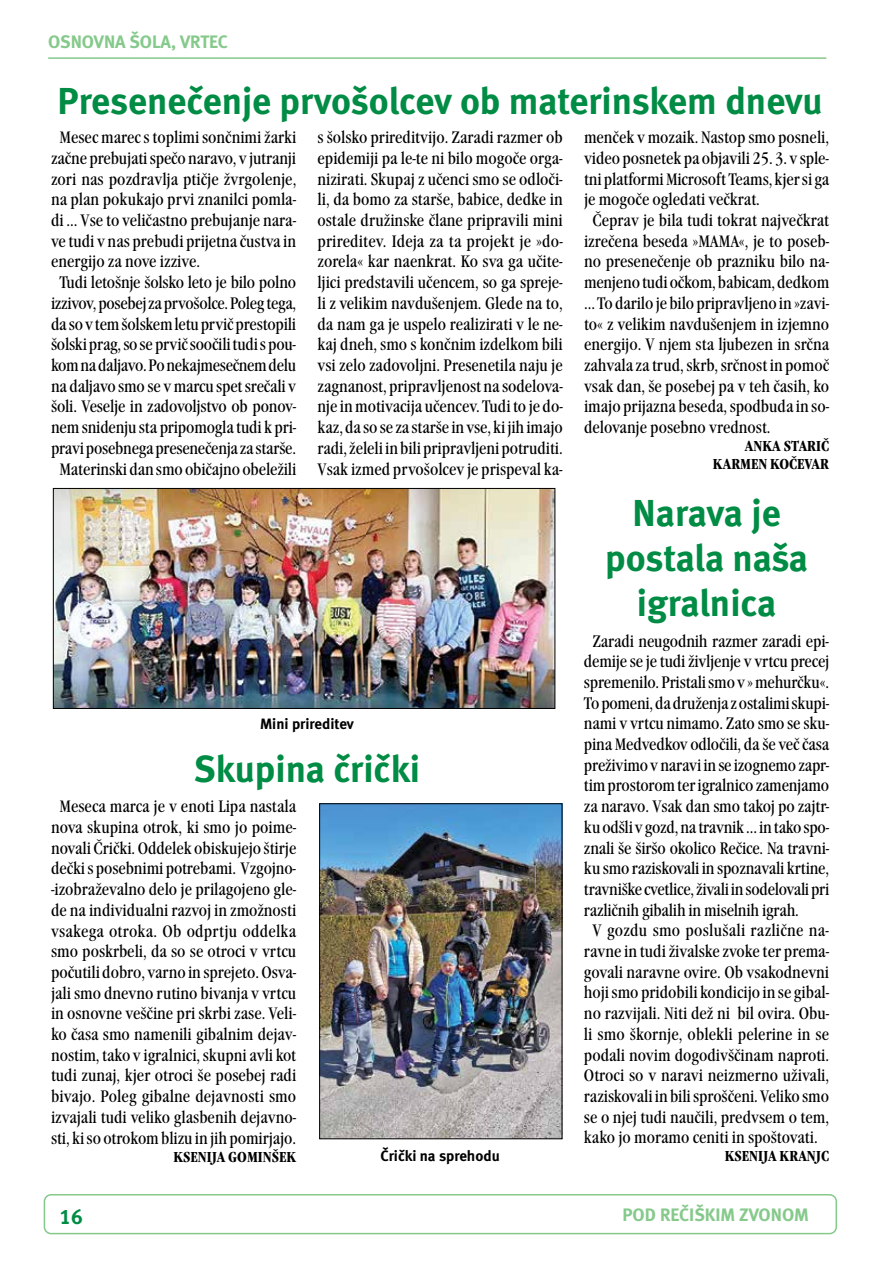
<style>
.page{position:relative;width:893px;height:1263px;background:#fff}
.page>*{position:absolute;margin:0;border:0;box-sizing:border-box;transform-origin:0 0}
.t1{font:37.5px/45px "BSH Meta Bold CELF";color:#008c44;text-align:center}
.t2{font:21px "BSH Meta Bold CELF";color:#008c44}
.t3{font:18px "BSH Meta Bold CELF";color:#85c98b}
.t4{font:condensed 17.25px/20.7px "Garamond Itc TEE";letter-spacing:-.005em;color:#000;text-align:justify}
.t5{font:condensed 17.25px "Garamond Itc TEE";letter-spacing:.015em;color:#000}
.t6{font:700 condensed 15px/18px "Garamond Itc TEE";color:#000;text-align:right}
.t7{font:15px "BSH Meta Bold CELF";color:#000}
</style>
<div class="page">
<div style="left:44px;top:1194px;width:793px;height:40px;border:2px solid #85c98b;border-radius:7px"></div>
<hr style="left:48px;top:57px;width:778px;height:2px;background:#85c98b">
<img style="left:55px;top:490px;width:498px;height:217px">
<div style="left:53px;top:488px;width:502px;height:221px;border:1px solid #000"></div>
<img style="left:321px;top:805px;width:239px;height:332px">
<div style="left:319px;top:803px;width:243px;height:336px;border:1px solid #000"></div>
<p class="t3" style="left:48px;top:30px;width:181px">OSNOVNA ŠOLA, VRTEC</p>
<h1 class="t1" style="left:58px;top:79px;width:766px">Presenečenje prvošolcev ob materinskem dnevu</h1>
<p class="t4" style="left:60px;top:127px;width:238px">Mesec marec s toplimi sončnimi žarki</p>
<p class="t4" style="left:51px;top:148px;width:247px">začne prebujati spečo naravo, v jutranji</p>
<p class="t4" style="left:51px;top:169px;width:247px">zori nas pozdravlja ptičje žvrgolenje,</p>
<p class="t4" style="left:51px;top:189px;width:247px">na plan pokukajo prvi znanilci pomla-</p>
<p class="t4" style="left:51px;top:210px;width:247px">di … Vse to veličastno prebujanje nara-</p>
<p class="t4" style="left:51px;top:231px;width:247px">ve tudi v nas prebudi prijetna čustva in</p>
<p class="t4" style="left:51px;top:252px;width:151px">energijo za nove izzive.</p>
<p class="t4" style="left:60px;top:272px;width:238px">Tudi letošnje šolsko leto je bilo polno</p>
<p class="t4" style="left:51px;top:293px;width:247px">izzivov, posebej za prvošolce. Poleg tega,</p>
<p class="t4" style="left:51px;top:314px;width:247px">da so v tem šolskem letu prvič prestopili</p>
<p class="t4" style="left:51px;top:334px;width:247px">šolski prag, so se prvič soočili tudi s pou-</p>
<p class="t4" style="left:51px;top:355px;width:247px">kom na daljavo. Po nekajmesečnem delu</p>
<p class="t4" style="left:51px;top:376px;width:247px">na daljavo smo se v marcu spet srečali v</p>
<p class="t4" style="left:51px;top:396px;width:247px">šoli. Veselje in zadovoljstvo ob ponov-</p>
<p class="t4" style="left:51px;top:417px;width:247px">nem snidenju sta pripomogla tudi k pri-</p>
<p class="t4" style="left:51px;top:438px;width:247px">pravi posebnega presenečenja za starše.</p>
<p class="t4" style="left:60px;top:459px;width:238px">Materinski dan smo običajno obeležili</p>
<p class="t4" style="left:317px;top:127px;width:247px">s šolsko prireditvijo. Zaradi razmer ob epidemiji pa le-te ni bilo mogoče orga&shy;nizirati. Skupaj z učenci smo se odloči&shy;li, da bomo za starše, babice, dedke in ostale družinske člane pripravili mini prireditev. Ideja za ta projekt je »do&shy;zorela« kar naenkrat. Ko sva ga učite&shy;ljici predstavili učencem, so ga spreje&shy;li z velikim navdušenjem. Glede na to, da nam ga je uspelo realizirati v le ne&shy;kaj dneh, smo s končnim izdelkom bili vsi zelo zadovoljni. Presenetila naju je zagnanost, pripravljenost na sodelova&shy;nje in motivacija učencev. Tudi to je do&shy;kaz, da so se za starše in vse, ki jih imajo radi, želeli in bili pripravljeni potruditi.<br>Vsak izmed prvošolcev je prispeval ka-</p>
<p class="t4" style="left:584px;top:127px;width:247px">menček v mozaik. Nastop smo posneli,</p>
<p class="t4" style="left:584px;top:148px;width:247px">video posnetek pa objavili 25. 3. v sple-</p>
<p class="t4" style="left:584px;top:169px;width:247px">tni platformi Microsoft Teams, kjer si ga</p>
<p class="t4" style="left:584px;top:189px;width:177px">je mogoče ogledati večkrat.</p>
<p class="t4" style="left:592px;top:210px;width:238px">Čeprav je bila tudi tokrat največkrat</p>
<p class="t4" style="left:584px;top:231px;width:247px">izrečena beseda »MAMA«, je to poseb-</p>
<p class="t4" style="left:584px;top:252px;width:247px">no presenečenje ob prazniku bilo na-</p>
<p class="t4" style="left:584px;top:272px;width:247px">menjeno tudi očkom, babicam, dedkom</p>
<p class="t4" style="left:584px;top:293px;width:247px">… To darilo je bilo pripravljeno in »zavi-</p>
<p class="t4" style="left:584px;top:314px;width:247px">to« z velikim navdušenjem in izjemno</p>
<p class="t4" style="left:584px;top:334px;width:247px">energijo. V njem sta ljubezen in srčna</p>
<p class="t4" style="left:584px;top:355px;width:247px">zahvala za trud, skrb, srčnost in pomoč</p>
<p class="t4" style="left:584px;top:376px;width:247px">vsak dan, še posebej pa v teh časih, ko</p>
<p class="t4" style="left:584px;top:396px;width:247px">imajo prijazna beseda, spodbuda in so-</p>
<p class="t4" style="left:584px;top:417px;width:188px">delovanje posebno vrednost.</p>
<p class="t6" style="left:713px;top:437px;width:118px">ANKA STARIČ<br>KARMEN KOČEVAR</p>
<p class="t7" style="left:260px;top:714px;width:95px">Mini prireditev</p>
<h1 class="t1" style="left:194px;top:746px;width:228px">Skupina črički</h1>
<p class="t4" style="left:51px;top:796px;width:247px;text-align:center">Meseca marca je v enoti Lipa nastala nova skupina otrok, ki smo jo poime&shy;novali Črički. Oddelek obiskujejo štirje dečki s posebnimi potrebami. Vzgojno--izobraževalno delo je prilagojeno gle&shy;de na individualni razvoj in zmožnosti vsakega otroka. Ob odprtju oddelka smo poskrbeli, da so se otroci v vrtcu počutili dobro, varno in sprejeto. Osva&shy;jali smo dnevno rutino bivanja v vrtcu in osnovne veščine pri skrbi zase. Veli&shy;ko časa smo namenili gibalnim dejav&shy;nostim, tako v igralnici, skupni avli kot tudi zunaj, kjer otroci še posebej radi bivajo. Poleg gibalne dejavnosti smo izvajali tudi veliko glasbenih dejavno&shy;sti, ki so otrokom blizu in jih pomirjajo.</p>
<p class="t6" style="left:173px;top:1148px;width:124px">KSENIJA GOMINŠEK</p>
<p class="t7" style="left:380px;top:1146px;width:121px">Črički na sprehodu</p>
<h1 class="t1" style="left:605px;top:491px;width:205px">Narava je postala naša igralnica</h1>
<p class="t4" style="left:592px;top:631px;width:238px">Zaradi neugodnih razmer zaradi epi-</p>
<p class="t4" style="left:584px;top:651px;width:247px">demije se je tudi življenje v vrtcu precej</p>
<p class="t4" style="left:584px;top:672px;width:247px">spremenilo. Pristali smo v » mehurčku«.</p>
<p class="t4" style="left:584px;top:693px;width:247px">To pomeni, da druženja z ostalimi skupi-</p>
<p class="t4" style="left:584px;top:713px;width:247px">nami v vrtcu nimamo. Zato smo se sku-</p>
<p class="t4" style="left:584px;top:734px;width:247px">pina Medvedkov odločili, da še več časa</p>
<p class="t4" style="left:584px;top:755px;width:247px">preživimo v naravi in se izognemo zapr-</p>
<p class="t4" style="left:584px;top:775px;width:247px">tim prostorom ter igralnico zamenjamo</p>
<p class="t4" style="left:584px;top:796px;width:247px">za naravo. Vsak dan smo takoj po zajtr-</p>
<p class="t4" style="left:584px;top:817px;width:247px">ku odšli v gozd, na travnik … in tako spo-</p>
<p class="t4" style="left:584px;top:838px;width:247px">znali še širšo okolico Rečice. Na travni-</p>
<p class="t4" style="left:584px;top:858px;width:247px">ku smo raziskovali in spoznavali krtine,</p>
<p class="t4" style="left:584px;top:879px;width:247px">travniške cvetlice, živali in sodelovali pri</p>
<p class="t4" style="left:584px;top:900px;width:216px">različnih gibalih in miselnih igrah.</p>
<p class="t5" style="left:592px;top:921px;width:238px">V gozdu smo poslušali različne na-</p>
<p class="t4" style="left:584px;top:941px;width:247px">ravne in tudi živalske zvoke ter prema-</p>
<p class="t4" style="left:584px;top:962px;width:247px">govali naravne ovire. Ob vsakodnevni</p>
<p class="t4" style="left:584px;top:982px;width:247px">hoji smo pridobili kondicijo in se gibal-</p>
<p class="t4" style="left:584px;top:1003px;width:247px">no razvijali. Niti dež ni bil ovira. Obu-</p>
<p class="t4" style="left:584px;top:1024px;width:247px">li smo škornje, oblekli pelerine in se</p>
<p class="t4" style="left:584px;top:1045px;width:247px">podali novim dogodivščinam naproti.</p>
<p class="t4" style="left:584px;top:1065px;width:247px">Otroci so v naravi neizmerno uživali,</p>
<p class="t4" style="left:584px;top:1086px;width:247px">raziskovali in bili sproščeni. Veliko smo</p>
<p class="t4" style="left:584px;top:1107px;width:247px">se o njej tudi naučili, predvsem o tem,</p>
<p class="t4" style="left:584px;top:1127px;width:235px">kako jo moramo ceniti in spoštovati.</p>
<p class="t6" style="left:725px;top:1147px;width:106px">KSENIJA KRANJC</p>
<p class="t2" style="left:59px;top:1203px;width:25px">16</p>
<p class="t3" style="left:622px;top:1203px;width:188px">POD REČIŠKIM ZVONOM</p>
</div>
